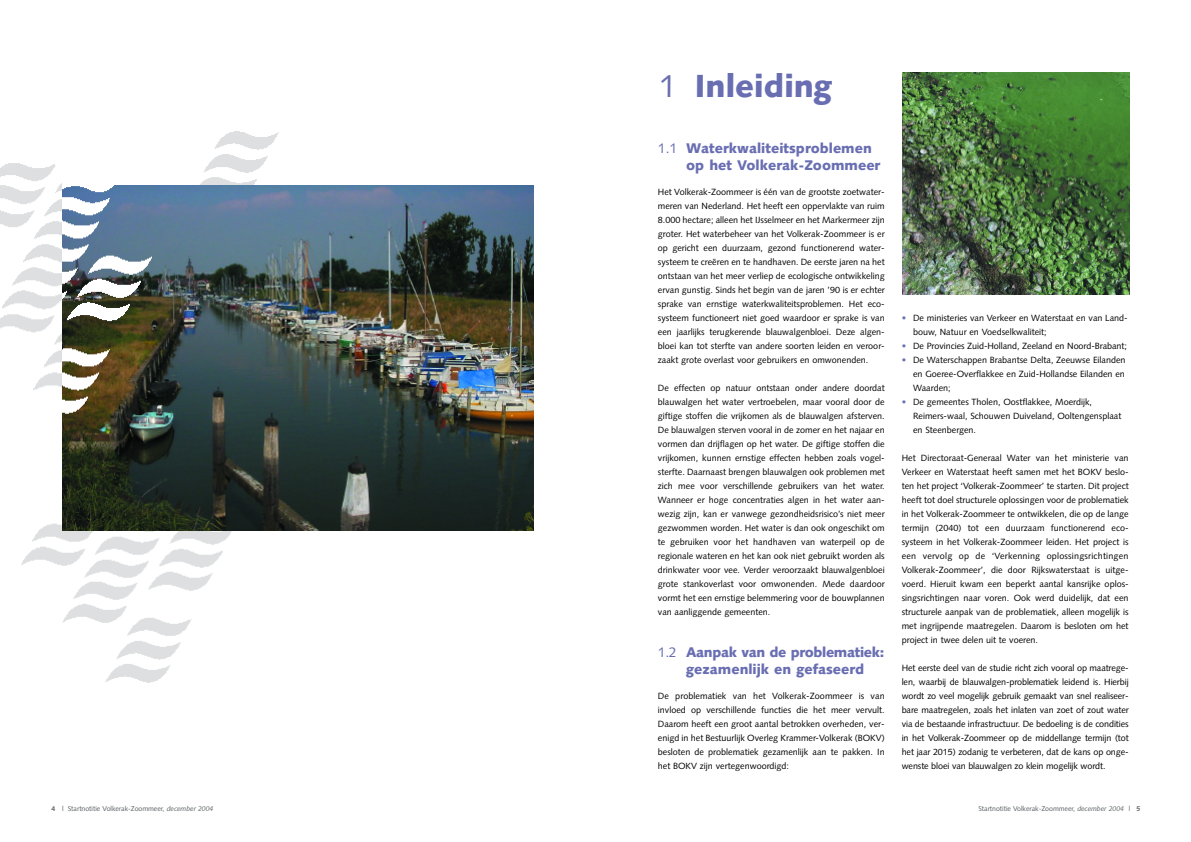
<style>
.page{position:relative;width:1191px;height:842px;background:#fff}
.page>*{position:absolute;margin:0;border:0;box-sizing:border-box;transform-origin:0 0}
.t1{font:900 32px "Syntax";color:#696eb2}
.t2{font:900 14px/17px "Syntax";color:#696eb2}
.t3{font:9px/14px "Syntax";color:#000;text-align:justify}
.t4{font:7px "Syntax";letter-spacing:-.005em;color:#576062}
.s1{font-weight:400}
.s2{color:#696eb2}
.s3{font-weight:700}
.s4{font-style:italic}
</style>
<div class="page">
<img style="left:1px;top:131px;width:278px;height:552px">
<img style="left:902px;top:73px;width:227px;height:221px">
<img style="left:62px;top:185px;width:471px;height:346px">
<img style="left:62px;top:175px;width:153px;height:268px">
<h1 class="t1" style="left:659px;top:73px;width:175px"><span class="s1">1</span> Inleiding</h1>
<h2 class="t2" style="left:686px;top:141px;width:196px;text-indent:-28px"><span class="s1">1.1</span> Waterkwaliteitsproblemen op het Volkerak-Zoommeer</h2>
<p class="t3" style="left:658px;top:186px;width:228px">Het Volkerak-Zoommeer is één van de grootste zoetwater&shy;meren van Nederland. Het heeft een oppervlakte van ruim 8.000 hectare; alleen het IJsselmeer en het Markermeer zijn groter. Het waterbeheer van het Volkerak-Zoommeer is er op gericht een duurzaam, gezond functionerend water&shy;systeem te creëren en te handhaven. De eerste jaren na het ontstaan van het meer verliep de ecologische ontwikkeling ervan gunstig. Sinds het begin van de jaren ’90 is er echter sprake van ernstige waterkwaliteitsproblemen. Het eco&shy;systeem functioneert niet goed waardoor er sprake is van een jaarlijks terugkerende blauwalgenbloei. Deze algen&shy;bloei kan tot sterfte van andere soorten leiden en veroor&shy;zaakt grote overlast voor gebruikers en omwonenden.</p>
<p class="t3" style="left:658px;top:382px;width:228px">De effecten op natuur ontstaan onder andere doordat blauwalgen het water vertroebelen, maar vooral door de giftige stoffen die vrijkomen als de blauwalgen afsterven.<br>De blauwalgen sterven vooral in de zomer en het najaar en vormen dan drijflagen op het water. De giftige stoffen die vrijkomen, kunnen ernstige effecten hebben zoals vogel&shy;sterfte. Daarnaast brengen blauwalgen ook problemen met zich mee voor verschillende gebruikers van het water.<br>Wanneer er hoge concentraties algen in het water aan&shy;wezig zijn, kan er vanwege gezondheidsrisico’s niet meer gezwommen worden. Het water is dan ook ongeschikt om te gebruiken voor het handhaven van waterpeil op de regionale wateren en het kan ook niet gebruikt worden als drinkwater voor vee. Verder veroorzaakt blauwalgenbloei grote stankoverlast voor omwonenden. Mede daardoor vormt het een ernstige belemmering voor de bouwplannen van aanliggende gemeenten.</p>
<h2 class="t2" style="left:658px;top:645px;width:228px;text-align:center"><span class="s1">1.2</span> Aanpak van de problematiek: gezamenlijk en gefaseerd</h2>
<p class="t3" style="left:658px;top:690px;width:228px">De problematiek van het Volkerak-Zoommeer is van invloed op verschillende functies die het meer vervult.<br>Daarom heeft een groot aantal betrokken overheden, ver&shy;enigd in het Bestuurlijk Overleg Krammer-Volkerak (BOKV) besloten de problematiek gezamenlijk aan te pakken. In het BOKV zijn vertegenwoordigd:</p>
<p class="t3" style="left:913px;top:312px;width:216px;text-indent:-11px"><span class="s2">•</span> De ministeries van Verkeer en Waterstaat en van Land&shy;bouw, Natuur en Voedselkwaliteit;</p>
<p class="t3" style="left:901px;top:340px;width:227px"><span class="s2">•</span> De Provincies Zuid-Holland, Zeeland en Noord-Brabant;</p>
<p class="t3" style="left:913px;top:354px;width:214px;text-indent:-11px"><span class="s2">•</span> De Waterschappen Brabantse Delta, Zeeuwse Eilanden en Goeree-Overflakkee en Zuid-Hollandse Eilanden en Waarden;</p>
<p class="t3" style="left:913px;top:396px;width:210px;text-align:left;text-indent:-11px"><span class="s2">•</span> De gemeentes Tholen, Oostflakkee, Moerdijk,<br>Reimers-waal, Schouwen Duiveland, Ooltengensplaat en Steenbergen.</p>
<p class="t3" style="left:901px;top:452px;width:228px">Het Directoraat-Generaal Water van het ministerie van Verkeer en Waterstaat heeft samen met het BOKV beslo&shy;ten het project ‘Volkerak-Zoommeer’ te starten. Dit project heeft tot doel structurele oplossingen voor de problematiek in het Volkerak-Zoommeer te ontwikkelen, die op de lange termijn (2040) tot een duurzaam functionerend eco&shy;systeem in het Volkerak-Zoommeer leiden. Het project is een vervolg op de ‘Verkenning oplossingsrichtingen Volkerak-Zoommeer’, die door Rijkswaterstaat is uitge&shy;voerd. Hieruit kwam een beperkt aantal kansrijke oplos&shy;singsrichtingen naar voren. Ook werd duidelijk, dat een structurele aanpak van de problematiek, alleen mogelijk is met ingrijpende maatregelen. Daarom is besloten om het project in twee delen uit te voeren.</p>
<p class="t3" style="left:901px;top:662px;width:228px">Het eerste deel van de studie richt zich vooral op maatrege&shy;len, waarbij de blauwalgen-problematiek leidend is. Hierbij wordt zo veel mogelijk gebruik gemaakt van snel realiseer&shy;bare maatregelen, zoals het inlaten van zoet of zout water via de bestaande infrastructuur. De bedoeling is de condities in het Volkerak-Zoommeer op de middellange termijn (tot het jaar 2015) zodanig te verbeteren, dat de kans op onge&shy;wenste bloei van blauwalgen zo klein mogelijk wordt.</p>
<p class="t4" style="left:52px;top:806px;width:163px"><span class="s3">4</span> l Startnotitie Volkerak-Zoommeer, <span class="s4">december 2004</span></p>
<p class="t4" style="left:978px;top:806px;width:163px">Startnotitie Volkerak-Zoommeer, <span class="s4">december 2004</span> l <span class="s3">5</span></p>
</div>
